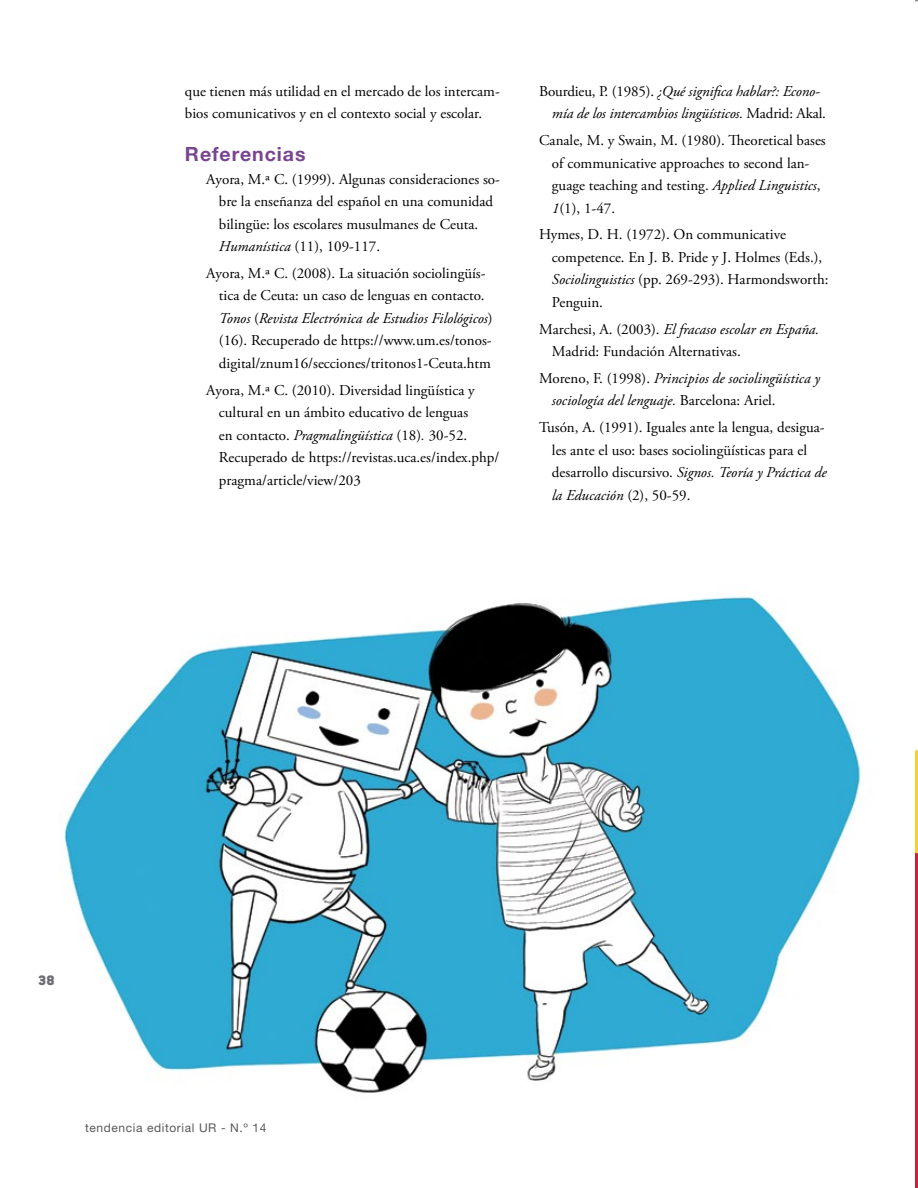
<style>
.page{position:relative;width:918px;height:1188px;background:#fff}
.page>*{position:absolute;margin:0;border:0;box-sizing:border-box;transform-origin:0 0}
.t1{font:700 19.5px "Helvetica Neue";letter-spacing:.05em;color:#78458f}
.t2{font:15px/22.5px "Adobe Garamond Pro";color:#000}
.t3{font:italic 15px/22.5px "Adobe Garamond Pro";letter-spacing:-.01em;color:#000}
.t4{font:900 15px "Conduit ITC Std";color:#6d6e71}
.t5{font:12px "Helvetica Neue LT Std";letter-spacing:.05em;color:#58595b}
.s1{font-style:italic}
.s2{font-style:normal}
</style>
<div class="page">
<img style="left:64px;top:596px;width:797px;height:497px">
<img style="left:916px;top:0;width:2px;height:1188px">
<p class="t2" style="left:185px;top:80px;width:316px">que tienen más utilidad en el mercado de los intercam&shy;bios comunicativos y en el contexto social y escolar.</p>
<h1 class="t1" style="left:185px;top:139px;width:122px">Referencias</h1>
<p class="t2" style="left:219px;top:168px;width:283px;text-indent:-13px">Ayora, M.ª C. (1999). Algunas consideraciones so&shy;bre la enseñanza del español en una comunidad bilingüe: los escolares musulmanes de Ceuta.<br><span class="s1">Humanística</span> (11), 109-117.</p>
<p class="t2" style="left:219px;top:262px;width:275px;text-indent:-13px">Ayora, M.ª C. (2008). La situación sociolingüís&shy;tica de Ceuta: un caso de lenguas en contacto.<br><span class="s1">Tonos</span> (<span class="s1">Revista Electrónica de Estudios Filológicos</span>) (16). Recuperado de https://www.um.es/tonos&shy;digital/znum16/secciones/tritonos1-Ceuta.htm</p>
<p class="t2" style="left:219px;top:379px;width:282px;text-indent:-13px">Ayora, M.ª C. (2010). Diversidad lingüística y cultural en un ámbito educativo de lenguas<br>en contacto. <span class="s1">Pragmalingüística</span> (18)<span class="s1">.</span> 30-52.<br>Recuperado de https://revistas.uca.es/index.php/ pragma/article/view/203</p>
<p class="t3" style="left:552px;top:80px;width:276px;text-indent:-13px"><span class="s2">Bourdieu, P. (1985).</span> ¿Qué significa hablar?: Econo&shy;mía de los intercambios lingüísticos. <span class="s2">Madrid: Akal.</span></p>
<p class="t2" style="left:552px;top:130px;width:275px;text-indent:-13px">Canale, M. y Swain, M. (1980). Theoretical bases of communicative approaches to second lan&shy;guage teaching and testing. <span class="s1">Applied Linguistics</span>, <span class="s1">1</span>(1), 1-47.</p>
<p class="t2" style="left:552px;top:224px;width:278px;text-indent:-13px">Hymes, D. H. (1972). On communicative competence. En J. B. Pride y J. Holmes (Eds.), <span class="s1">Sociolinguistics</span> (pp. 269-293). Harmondsworth:<br>Penguin.</p>
<p class="t2" style="left:552px;top:318px;width:269px;text-indent:-13px">Marchesi, A. (2003). <span class="s1">El fracaso escolar en España.<br></span>Madrid: Fundación Alternativas.</p>
<p class="t3" style="left:552px;top:367px;width:269px;text-indent:-13px"><span class="s2">Moreno, F. (1998).</span> Principios de sociolingüística y sociología del lenguaje. <span class="s2">Barcelona: Ariel.</span></p>
<p class="t2" style="left:552px;top:417px;width:276px;text-indent:-13px">Tusón, A. (1991). Iguales ante la lengua, desigua&shy;les ante el uso: bases sociolingüísticas para el desarrollo discursivo. <span class="s1">Signos. Teoría y Práctica de la Educación</span> (2), 50-59.</p>
<p class="t4" style="left:38px;top:972px;width:18px">38</p>
<p class="t5" style="left:85px;top:1121px;width:183px">tendencia editorial UR - N.º 14</p>
</div>
